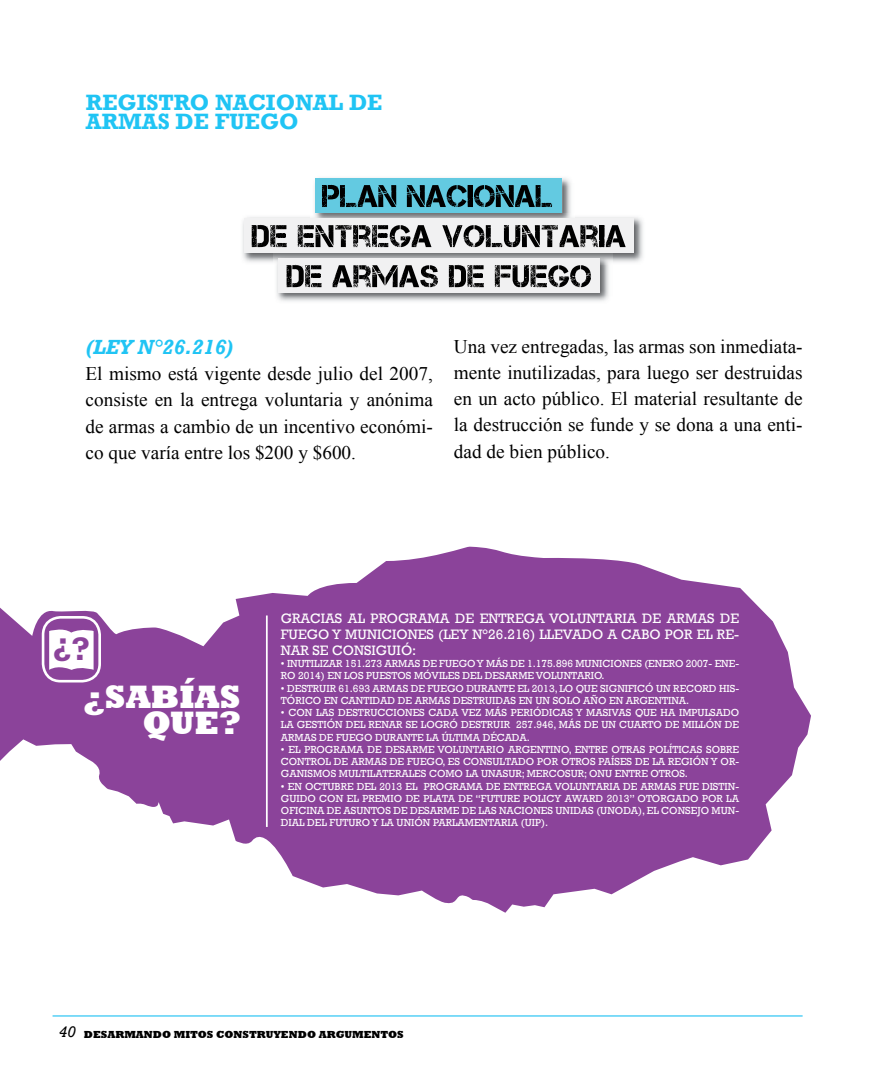
<style>
.page{position:relative;width:882px;height:1071px;background:#fff}
.page>*{position:absolute;margin:0;border:0;box-sizing:border-box;transform-origin:0 0}
.t1{font:800 33.25px/26.2px "Rockwell";color:#fff}
.t2{font:700 33.25px "Rockwell";color:#8b439a}
.t3{font:700 22.75px "Rockwell";color:#20c4f4}
.t4{font:italic 700 21px "Rockwell";color:#20c4f4}
.t5{font:19.25px/26.2px "Times New Roman";color:#000;text-align:justify}
.t6{font:14px/15.8px "Rockwell";color:#fff;text-align:justify}
.t7{font:10.5px/12.2px "Rockwell";color:#fff}
.t8{font:800 10.5px "Rockwell";color:#000}
.s1{font-weight:400;font-style:italic;font-size:15.75px}
</style>
<div class="page">
<hr style="left:53px;top:1016px;width:750px;height:1px;background:#00b9f1">
<svg style="left:0;top:546px;width:811px;height:367px;fill:#8b439a"></svg>
<div style="left:42px;top:616px;width:59px;height:67px;border:3px solid #fff;border-radius:18px"></div>
<svg style="left:49px;top:627px;width:45px;height:43px"></svg>
<hr style="left:266px;top:615px;width:2px;height:212px;background:#fff">
<img style="left:314px;top:178px;width:257px;height:35px">
<div style="left:315px;top:178px;width:247px;height:35px;background:#63cae1"></div>
<img style="left:242px;top:213px;width:401px;height:49px">
<div style="left:244px;top:218px;width:389px;height:35px;background:#f1f1f2"></div>
<svg style="left:322px;top:184px;width:74px;height:23px"></svg>
<svg style="left:407px;top:185px;width:145px;height:22px"></svg>
<svg style="left:252px;top:225px;width:35px;height:22px"></svg>
<svg style="left:298px;top:225px;width:133px;height:22px"></svg>
<svg style="left:442px;top:225px;width:184px;height:22px"></svg>
<img style="left:273px;top:253px;width:339px;height:49px">
<div style="left:278px;top:258px;width:322px;height:34px;background:#f1f1f2"></div>
<svg style="left:287px;top:265px;width:35px;height:22px"></svg>
<svg style="left:333px;top:265px;width:105px;height:22px"></svg>
<svg style="left:449px;top:265px;width:35px;height:22px"></svg>
<svg style="left:495px;top:265px;width:96px;height:22px"></svg>
<h2 class="t3" style="left:86px;top:89px;width:17px">REGISTRO</h2>
<h2 class="t3" style="left:215px;top:89px;width:17px">NACIONAL</h2>
<h2 class="t3" style="left:349px;top:89px;width:18px">DE</h2>
<h2 class="t3" style="left:86px;top:108px;width:18px">ARMAS</h2>
<h2 class="t3" style="left:176px;top:108px;width:72px">DE FUEGO</h2>
<h3 class="t4" style="left:86px;top:334px;width:149px">(Ley N°26.216)</h3>
<h3 class="t5" style="left:86px;top:360px;width:349px">El mismo está vigente desde julio del 2007, consiste en la entrega voluntaria y anónima de armas a cambio de un incentivo económi&shy;co que varía entre los $200 y $600.</h3>
<h3 class="t5" style="left:454px;top:333px;width:350px">Una vez entregadas, las armas son inmediata&shy;mente inutilizadas, para luego ser destruidas en un acto público. El material resultante de la destrucción se funde y se dona a una enti&shy;dad de bien público.</h3>
<h1 class="t2" style="left:53px;top:626px;width:39px">¿?</h1>
<h1 class="t1" style="left:142px;top:684px;width:100px;text-indent:-59px">¿SABÍAS<br>QUE?</h1>
<h3 class="t6" style="left:281px;top:611px;width:460px">GRACIAS AL PROGRAMA DE ENTREGA VOLUNTARIA DE ARMAS DE FUEGO Y MUNICI ONES (LEY N°26.216) LLEVADO A CABO POR EL RE-NAR</h3>
<h3 class="t6" style="left:313px;top:642px;width:105px">SE CONSIGUIÓ:</h3>
<p class="t7" style="left:281px;top:658px;width:460px">• INUTILIZAR 151.273 ARMAS DE FUEGO Y MÁS DE 1.175.896 MUNICIONES (ENERO 2007- ENE-<br>RO 2014) EN LOS PUESTOS MÓVILES DEL DESARME VOLUNTARIO.</p>
<p class="t7" style="left:281px;top:682px;width:460px">• DESTRUIR 61.693 ARMAS DE FUEGO DURANTE EL 2013, LO QUE SIGNIFICÓ UN RECORD HIS-<br>TÓRIC O EN CANTIDAD DE ARMAS DESTRUIDAS EN UN SOLO AÑO EN ARGENTINA.</p>
<p class="t7" style="left:281px;top:707px;width:460px">• CON LAS DESTRUCCIONES CADA VEZ MÁS PERIÓDICAS Y MASIVAS QUE HA IMPULSADO<br>LA GESTIÓN DEL RENAR</p>
<p class="t7" style="left:281px;top:719px;width:460px;text-indent:125px">SE LOGRÓ DESTRUIR 257.946, MÁS DE UN CUARTO DE MILLÓN DE<br>ARMAS DE FUEGO DURANTE LA ÚLTIMA DÉCADA.</p>
<p class="t7" style="left:281px;top:743px;width:460px;text-align:justify">• EL PROGRAMA DE DESARME VOLUNTARIO ARGENTINO, ENTRE OTRAS POLÍTICAS SOBRE CONTROL DE ARMAS DE FUEGO, ES CONSULTADO POR OTROS PAÍSES DE LA REGIÓN Y OR-GANISMOS MULTILATERALES COMO LA UNASUR</p>
<p class="t7" style="left:522px;top:768px;width:14px">; MER</p>
<p class="t7" style="left:549px;top:768px;width:16px">COSUR</p>
<p class="t7" style="left:584px;top:768px;width:14px">; ONU</p>
<p class="t7" style="left:615px;top:768px;width:75px">ENTRE OTROS.</p>
<p class="t7" style="left:281px;top:780px;width:460px;text-align:justify">• EN OCTUBRE DEL 2013 EL PROGRAMA DE ENTREGA VOLUNTARIA DE ARMAS FUE DISTIN-GUIDO CON EL PREMIO DE PLATA DE “FUTURE POLICY AWARD 2013” OTORGADO POR LA OFICINA DE ASUNTOS DE DESARME DE LAS NACI ONES UNIDAS (UNODA</p>
<p class="t7" style="left:638px;top:805px;width:102px">), EL CONSEJO MUN-</p>
<p class="t7" style="left:281px;top:817px;width:269px">DIAL DEL FUTURO Y LA UNIÓN PARLAMENTARIA (UIP).</p>
<p class="t8" style="left:59px;top:1028px;width:346px"><span class="s1">40</span> DESARMANDO MITOS CONSTRUYENDO ARGUMENTOS</p>
</div>
